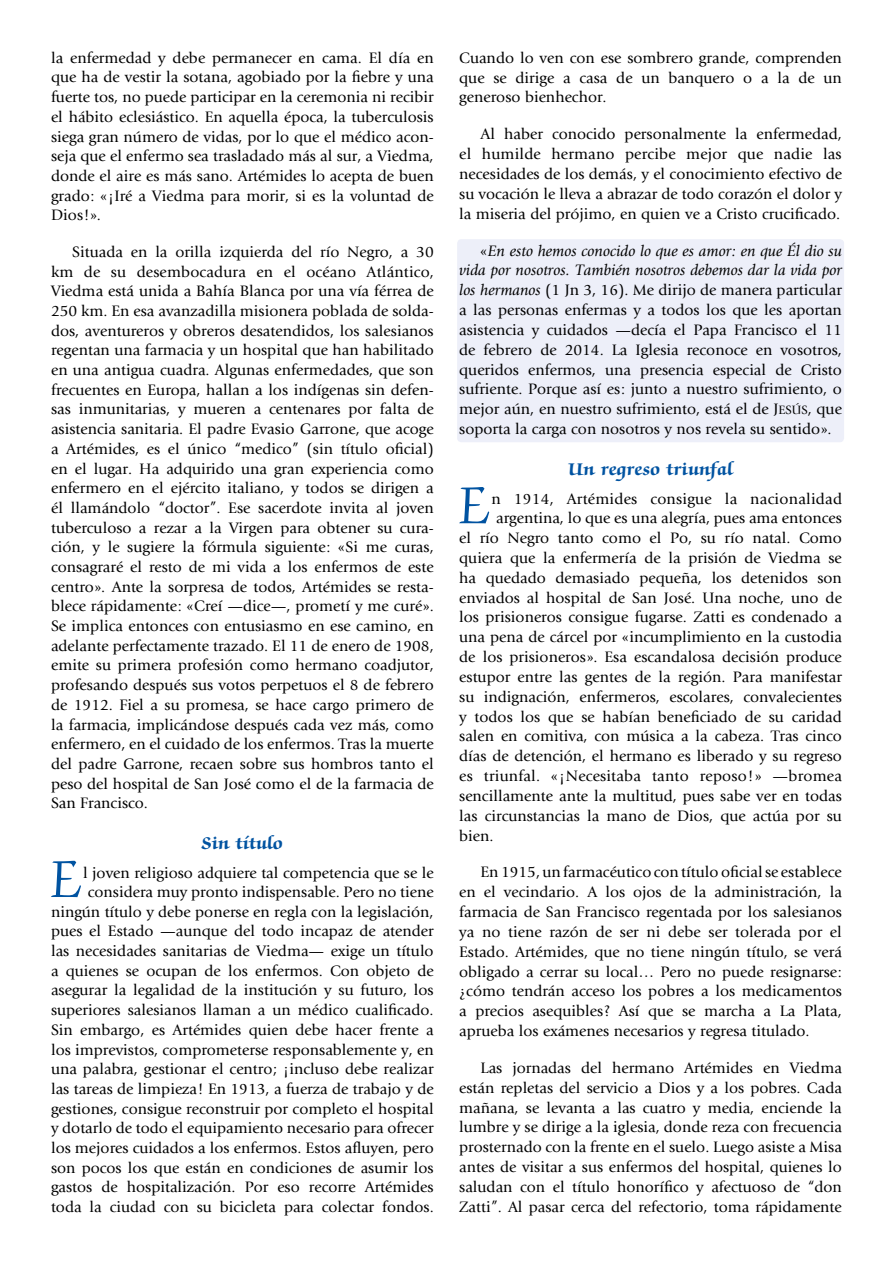
<style>
.page{position:relative;width:893px;height:1263px;background:#fff}
.page>*{position:absolute;margin:0;border:0;box-sizing:border-box;transform-origin:0 0}
.t1{font:60px "Zapf Chancery Std";color:#0053a1;scale:.91 1}
.t2{font:700 19.5px "Zapf Chancery Std";letter-spacing:.015em;color:#0053a1}
.t3{font:15.75px/19.6px "Giovanni";color:#000;text-align:justify}
.s1{font-style:italic}
.s2{font-family:"Giovanni Book SC800"}
.s3{font-family:"Giovanni Book SC800";font-size:12.6px}
</style>
<div class="page">
<div style="left:457px;top:239px;width:387px;height:203px;background:#edeff9;border-radius:4px"></div>
<p class="t3" style="left:51px;top:48px;width:384px">la enfermedad y debe permanecer en cama. El día en que ha de vestir la sotana, agobiado por la fiebre y una fuerte tos, no puede participar en la ceremonia ni recibir el hábito eclesiástico. En aquella época, la tuberculosis siega gran número de vidas, por lo que el médico acon&shy;seja que el enfermo sea trasladado más al sur, a Viedma, donde el aire es más sano. Artémides lo acepta de buen grado: «¡Iré a Viedma para morir, si es la voluntad de Dios!».</p>
<p class="t3" style="left:51px;top:242px;width:384px;text-indent:21px">Situada en la orilla izquierda del río Negro, a 30 km de su desembocadura en el océano Atlántico, Viedma está unida a Bahía Blanca por una vía férrea de 250 km. En esa avanzadilla misionera poblada de solda&shy;dos, aventureros y obreros desatendidos, los salesianos regentan una farmacia y un hospital que han habilitado en una antigua cuadra. Algunas enfermedades, que son frecuentes en Europa, hallan a los indígenas sin defen&shy;sas inmunitarias, y mueren a centenares por falta de asistencia sanitaria. El padre Evasio Garrone, que acoge a Artémides, es el único “medico” (sin título oficial) en el lugar. Ha adquirido una gran experiencia como enfermero en el ejército italiano, y todos se dirigen a él llamándolo “doctor”. Ese sacerdote invita al joven tuberculoso a rezar a la Virgen para obtener su cura&shy;ción, y le sugiere la fórmula siguiente: «Si me curas, consagraré el resto de mi vida a los enfermos de este centro». Ante la sorpresa de todos, Artémides se resta&shy;blece rápidamente: «Creí —dice—, prometí y me curé».<br>Se implica entonces con entusiasmo en ese camino, en adelante perfectamente trazado. El 11 de enero de 1908, emite su primera profesión como hermano coadjutor, profesando después sus votos perpetuos el 8 de febrero de 1912. Fiel a su promesa, se hace cargo primero de la farmacia, implicándose después cada vez más, como enfermero, en el cuidado de los enfermos. Tras la muerte del padre Garrone, recaen sobre sus hombros tanto el peso del hospital de San José como el de la farmacia de San Francisco.</p>
<p class="t2" style="left:202px;top:833px;width:83px">Sin título</p>
<h1 class="t1" style="left:51px;top:848px;width:35px">E</h1>
<p class="t3" style="left:51px;top:863px;width:384px;text-align:right">l joven religioso adquiere tal competencia que se le considera muy pronto indispensable. Pero no tiene ningún título y debe ponerse en regla con la legislación, pues el Estado —aunque del todo incapaz de atender las necesidades sanitarias de Viedma— exige un título a quienes se ocupan de los enfermos. Con objeto de asegurar la legalidad de la institución y su futuro, los superiores salesianos llaman a un médico cualificado.<br>Sin embargo, es Artémides quien debe hacer frente a los imprevistos, comprometerse responsablemente y, en una palabra, gestionar el centro; ¡incluso debe realizar las tareas de limpieza! En 1913, a fuerza de trabajo y de gestiones, consigue reconstruir por completo el hospital y dotarlo de todo el equipamiento necesario para ofrecer los mejores cuidados a los enfermos. Estos afluyen, pero son pocos los que están en condiciones de asumir los gastos de hospitalización. Por eso recorre Artémides toda la ciudad con su bicicleta para colectar fondos.</p>
<p class="t3" style="left:459px;top:48px;width:384px">Cuando lo ven con ese sombrero grande, comprenden que se dirige a casa de un banquero o a la de un generoso bienhechor.</p>
<p class="t3" style="left:459px;top:124px;width:384px;text-indent:21px">Al haber conocido personalmente la enfermedad, el humilde hermano percibe mejor que nadie las necesidades de los demás, y el conocimiento efectivo de su vocación le lleva a abrazar de todo corazón el dolor y la miseria del prójimo, en quien ve a Cristo crucificado.</p>
<p class="t3" style="left:459px;top:241px;width:384px;text-indent:21px">«<span class="s1">En esto hemos conocido lo que es amor: en que Él dio su vida por nosotros. También nosotros debemos dar la vida por los hermanos</span> (1 Jn 3, 16). Me dirijo de manera particular a las personas enfermas y a todos los que les aportan asistencia y cuidados —decía el Papa Francisco el 11 de febrero de 2014. La Iglesia reconoce en vosotros, queridos enfermos, una presencia especial de Cristo sufriente. Porque así es: junto a nuestro sufrimiento, o mejor aún, en nuestro sufrimiento, está el de <span class="s2">J</span><span class="s3">ESÚS</span>, que soporta la carga con nosotros y nos revela su sentido».</p>
<p class="t2" style="left:568px;top:459px;width:166px">Un regreso triunfal</p>
<h1 class="t1" style="left:459px;top:474px;width:35px">E</h1>
<p class="t3" style="left:491px;top:489px;width:352px">n 1914, Artémides consigue la nacionalidad</p>
<p class="t3" style="left:496px;top:508px;width:347px">argentina, lo que es una alegría, pues ama entonces</p>
<p class="t3" style="left:459px;top:528px;width:384px">el río Negro tanto como el Po, su río natal. Como</p>
<p class="t3" style="left:459px;top:548px;width:384px">quiera que la enfermería de la prisión de Viedma se</p>
<p class="t3" style="left:459px;top:568px;width:384px">ha quedado demasiado pequeña, los detenidos son</p>
<p class="t3" style="left:459px;top:588px;width:384px">enviados al hospital de San José. Una noche, uno de</p>
<p class="t3" style="left:459px;top:608px;width:384px">los prisioneros consigue fugarse. Zatti es condenado a</p>
<p class="t3" style="left:459px;top:627px;width:384px">una pena de cárcel por «incumplimiento en la custodia</p>
<p class="t3" style="left:459px;top:647px;width:384px">de los prisioneros». Esa escandalosa decisión produce</p>
<p class="t3" style="left:459px;top:667px;width:384px">estupor entre las gentes de la región. Para manifestar</p>
<p class="t3" style="left:459px;top:687px;width:384px">su indignación, enfermeros, escolares, convalecientes</p>
<p class="t3" style="left:459px;top:707px;width:384px">y todos los que se habían beneficiado de su caridad</p>
<p class="t3" style="left:459px;top:727px;width:384px">salen en comitiva, con música a la cabeza. Tras cinco</p>
<p class="t3" style="left:459px;top:746px;width:384px">días de detención, el hermano es liberado y su regreso</p>
<p class="t3" style="left:459px;top:766px;width:384px">es triunfal. «¡Necesitaba tanto reposo!» —bromea</p>
<p class="t3" style="left:459px;top:786px;width:384px">sencillamente ante la multitud, pues sabe ver en todas</p>
<p class="t3" style="left:459px;top:806px;width:384px">las circunstancias la mano de Dios, que actúa por su</p>
<p class="t3" style="left:459px;top:826px;width:36px">bien.</p>
<p class="t3" style="left:459px;top:862px;width:384px;text-indent:21px">En 1915, un farmacéutico con título oficial se establece en el vecindario. A los ojos de la administración, la farmacia de San Francisco regentada por los salesianos ya no tiene razón de ser ni debe ser tolerada por el Estado. Artémides, que no tiene ningún título, se verá obligado a cerrar su local… Pero no puede resignarse: ¿cómo tendrán acceso los pobres a los medicamentos a precios asequibles? Así que se marcha a La Plata, aprueba los exámenes necesarios y regresa titulado.</p>
<p class="t3" style="left:459px;top:1058px;width:384px;text-indent:21px">Las jornadas del hermano Artémides en Viedma están repletas del servicio a Dios y a los pobres. Cada mañana, se levanta a las cuatro y media, enciende la lumbre y se dirige a la iglesia, donde reza con frecuencia prosternado con la frente en el suelo. Luego asiste a Misa antes de visitar a sus enfermos del hospital, quienes lo saludan con el título honorífico y afectuoso de “don Zatti”. Al pasar cerca del refectorio, toma rápidamente</p>
</div>
